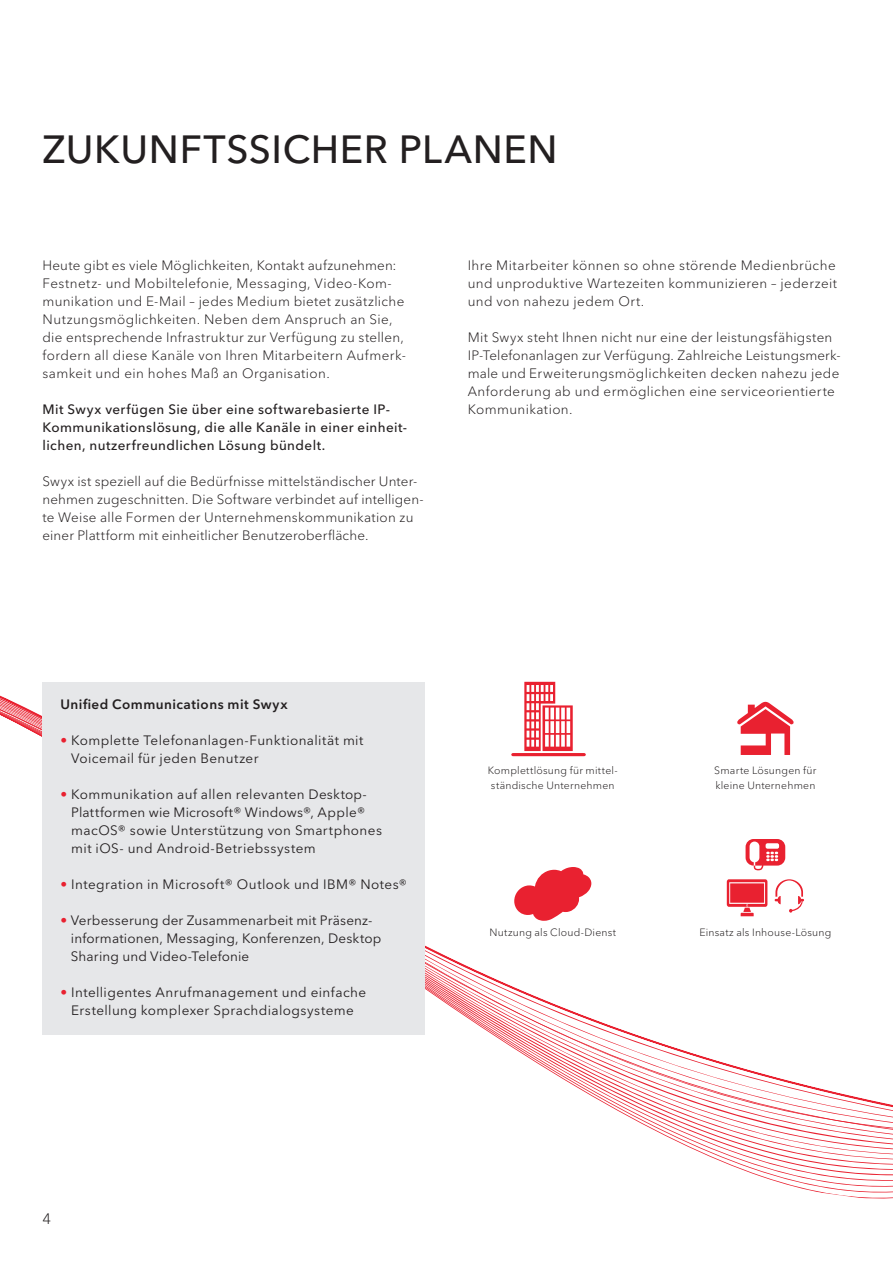
<style>
.page{position:relative;width:893px;height:1263px;background:#fff}
.page>*{position:absolute;margin:0;border:0;box-sizing:border-box;transform-origin:0 0}
.t1{font:500 39px "Avenir Next LT Pro";letter-spacing:.015em;color:#231f20}
.t2{font:300 15px "Avenir Next LT Pro";color:#231f20}
.t3{font:300 13.5px/18px "Avenir Next LT Pro";letter-spacing:.025em;color:#231f20}
.t4{font:13.5px/18px "Avenir Next LT Pro";letter-spacing:.03em;color:#231f20}
.t5{font:500 13.5px/18px "Avenir Next LT Pro";letter-spacing:.03em;color:#231f20}
.t6{font:13.5px/18px "Avenir Next LT Pro";letter-spacing:.01em;color:#231f20}
.t7{font:600 13.5px "Avenir Next LT Pro";letter-spacing:.035em;color:#231f20}
.t8{font:300 10.5px/15px "Avenir Next LT Pro";letter-spacing:.02em;color:#231f20}
.s1{color:#e92130}
</style>
<div class="page">
<svg style="left:0;top:681px;width:893px;height:513px"></svg>
<div style="left:43px;top:682px;width:382px;height:353px;background:#e6e7e9"></div>
<svg style="left:511px;top:682px;width:76px;height:74px"></svg>
<svg style="left:736px;top:702px;width:59px;height:53px"></svg>
<svg style="left:514px;top:867px;width:77px;height:54px"></svg>
<svg style="left:746px;top:839px;width:39px;height:31px"></svg>
<svg style="left:727px;top:879px;width:40px;height:37px"></svg>
<svg style="left:775px;top:879px;width:29px;height:34px"></svg>
<h1 class="t1" style="left:43px;top:125px;width:516px">ZUKUNFTSSICHER PLANEN</h1>
<p class="t3" style="left:43px;top:256px;width:365px">Heute gibt es viele Möglichkeiten, Kontakt aufzunehmen:<br>Festnetz- und Mobiltelefonie, Messaging, Video-Kom&shy;munikation und E-Mail – jedes Medium bietet zusätzliche Nutzungsmöglichkeiten. Neben dem Anspruch an Sie, die entsprechende Infrastruktur zur Verfügung zu stellen, fordern all diese Kanäle von Ihren Mitarbeitern Aufmerk&shy;samkeit und ein hohes Maß an Organisation.</p>
<p class="t5" style="left:43px;top:400px;width:365px">Mit Swyx verfügen Sie über eine softwarebasierte IP-<br>Kommunikationslösung, die alle Kanäle in einer einheit&shy;lichen, nutzerfreundlichen Lösung bündelt.</p>
<p class="t3" style="left:43px;top:472px;width:383px">Swyx ist speziell auf die Bedürfnisse mittelständischer Unter&shy;nehmen zugeschnitten. Die Software verbindet auf intelligen&shy;te Weise alle Formen der Unternehmenskommunikation zu einer Plattform mit einheitlicher Benutzeroberfläche.</p>
<p class="t3" style="left:468px;top:256px;width:371px;text-align:justify">Ihre Mitarbeiter können so ohne störende Medienbrüche und unproduktive Wartezeiten kommunizieren – jederzeit und von nahezu jedem Ort.</p>
<p class="t3" style="left:468px;top:328px;width:375px">Mit Swyx steht Ihnen nicht nur eine der leistungsfähigsten IP-Telefonanlagen zur Verfügung. Zahlreiche Leistungsmerk&shy;male und Erweiterungsmöglichkeiten decken nahezu jede Anforderung ab und ermöglichen eine serviceorientierte Kommunikation.</p>
<p class="t7" style="left:61px;top:696px;width:229px">Unified Communications mit Swyx</p>
<p class="t4" style="left:71px;top:731px;width:294px;text-indent:-11px"><span class="s1">•</span> Komplette Telefonanlagen-Funktionalität mit<br>Voicemail für jeden Benutzer</p>
<p class="t4" style="left:71px;top:785px;width:312px;text-indent:-11px"><span class="s1">•</span> Kommunikation auf allen relevanten Desktop-Plattformen wie Microsoft® Windows®, Apple® macOS® sowie Unterstützung von Smartphones mit iOS- und Android-Betriebssystem</p>
<p class="t4" style="left:61px;top:875px;width:348px"><span class="s1">•</span> Integration in Microsoft® Outlook und IBM® Notes®</p>
<p class="t6" style="left:71px;top:911px;width:312px;text-indent:-10px"><span class="s1">•</span> Verbesserung der Zusammenarbeit mit Präsenz&shy;informationen, Messaging, Konferenzen, Desktop<br>Sharing und Video-Telefonie</p>
<p class="t4" style="left:61px;top:983px;width:307px;text-align:center"><span class="s1">•</span> Intelligentes Anrufmanagement und einfache<br>Erstellung komplexer Sprachdialogsysteme</p>
<p class="t8" style="left:488px;top:762px;width:131px">Komplettlösung für mittel&shy;ständische Unternehmen</p>
<p class="t8" style="left:714px;top:762px;width:104px">Smarte Lösungen für kleine Unternehmen</p>
<p class="t8" style="left:489px;top:925px;width:128px">Nutzung als Cloud-Dienst</p>
<p class="t8" style="left:699px;top:925px;width:134px">Einsatz als Inhouse-Lösung</p>
<p class="t2" style="left:43px;top:1210px;width:10px">4</p>
</div>
